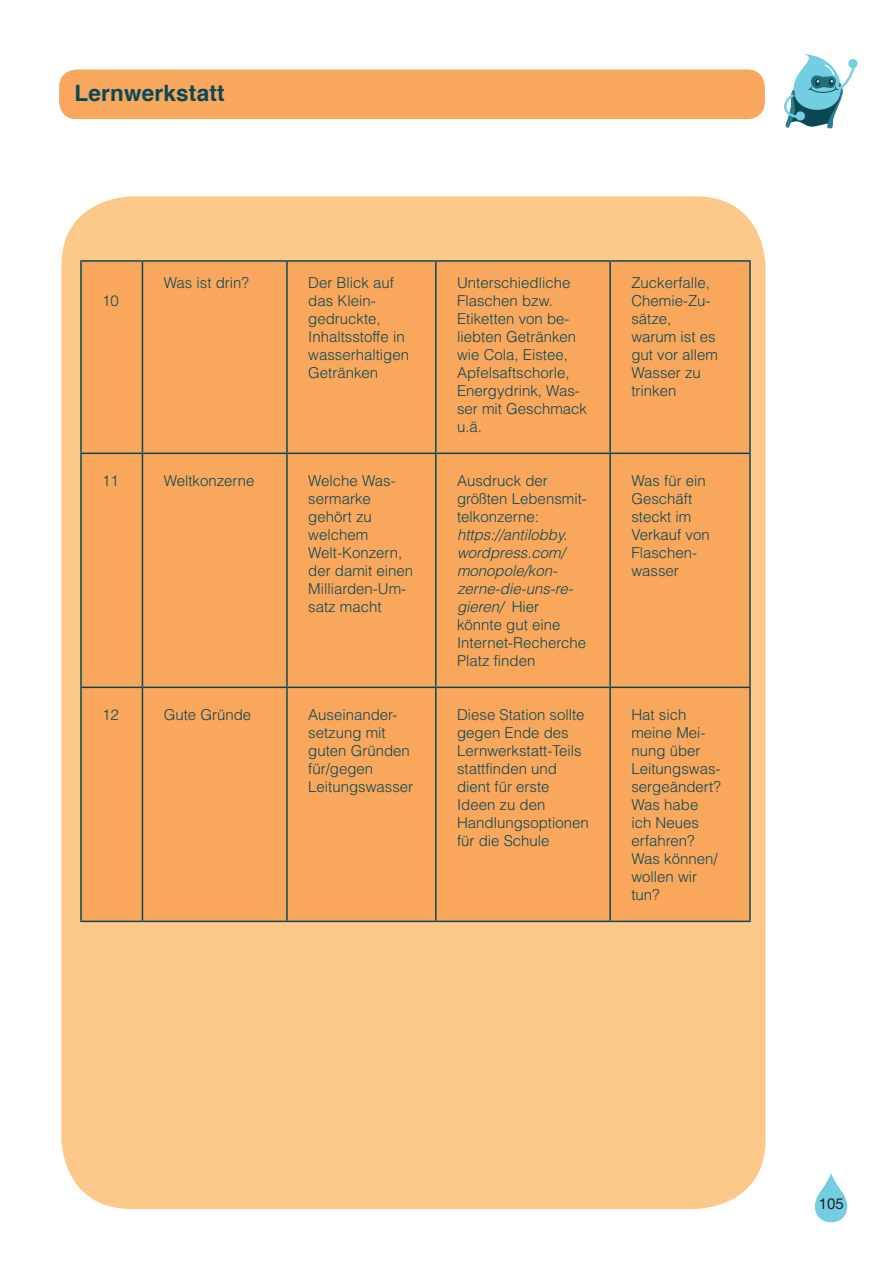
<style>
.page{position:relative;width:893px;height:1263px;background:#fff}
.page>*{position:absolute;margin:0;border:0;box-sizing:border-box;transform-origin:0 0}
.t1{font:700 22.5px "Helvetica";letter-spacing:.01em;color:#0b4855}
.t2{font:300 15px/18px "Helvetica LT Std";color:#0b4855}
.t3{font:italic 300 15px/18px "Helvetica LT Std";color:#0b4855}
.t4{font:15px "Helvetica Neue LT Std";color:#231f20}
.s1{font-style:normal}
</style>
<div class="page">
<svg style="left:815px;top:1173px;width:32px;height:49px"></svg>
<div style="left:59px;top:70px;width:706px;height:49px;background:#f9a75d;border-radius:17px"></div>
<svg style="left:784px;top:54px;width:71px;height:75px"></svg>
<div style="left:848px;top:59px;width:9px;height:9px;background:#72cee0;border-radius:50%"></div>
<div style="left:61px;top:196px;width:705px;height:1013px;background:#fdc98a;border-radius:70px"></div>
<div style="left:82px;top:262px;width:667px;height:659px;background:#f9a75d"></div>
<hr style="left:80px;top:260px;width:62px;height:2px;background:#0b4855">
<hr style="left:80px;top:262px;width:2px;height:191px;background:#0b4855">
<hr style="left:142px;top:260px;width:145px;height:2px;background:#0b4855">
<hr style="left:142px;top:262px;width:1px;height:191px;background:#0b4855">
<hr style="left:287px;top:260px;width:149px;height:2px;background:#0b4855">
<hr style="left:286px;top:262px;width:2px;height:191px;background:#0b4855">
<hr style="left:436px;top:260px;width:174px;height:2px;background:#0b4855">
<hr style="left:435px;top:262px;width:2px;height:191px;background:#0b4855">
<hr style="left:610px;top:260px;width:141px;height:2px;background:#0b4855">
<hr style="left:609px;top:262px;width:2px;height:191px;background:#0b4855">
<hr style="left:749px;top:262px;width:2px;height:191px;background:#0b4855">
<hr style="left:80px;top:453px;width:62px;height:1px;background:#0b4855">
<hr style="left:80px;top:454px;width:2px;height:233px;background:#0b4855">
<hr style="left:142px;top:453px;width:145px;height:1px;background:#0b4855">
<hr style="left:142px;top:454px;width:1px;height:233px;background:#0b4855">
<hr style="left:287px;top:453px;width:149px;height:1px;background:#0b4855">
<hr style="left:286px;top:454px;width:2px;height:233px;background:#0b4855">
<hr style="left:436px;top:453px;width:174px;height:1px;background:#0b4855">
<hr style="left:435px;top:454px;width:2px;height:233px;background:#0b4855">
<hr style="left:610px;top:453px;width:141px;height:1px;background:#0b4855">
<hr style="left:609px;top:454px;width:2px;height:233px;background:#0b4855">
<hr style="left:749px;top:454px;width:2px;height:233px;background:#0b4855">
<hr style="left:80px;top:687px;width:62px;height:1px;background:#0b4855">
<hr style="left:80px;top:688px;width:2px;height:233px;background:#0b4855">
<hr style="left:142px;top:687px;width:145px;height:1px;background:#0b4855">
<hr style="left:142px;top:688px;width:1px;height:233px;background:#0b4855">
<hr style="left:287px;top:687px;width:149px;height:1px;background:#0b4855">
<hr style="left:286px;top:688px;width:2px;height:233px;background:#0b4855">
<hr style="left:436px;top:687px;width:174px;height:1px;background:#0b4855">
<hr style="left:435px;top:688px;width:2px;height:233px;background:#0b4855">
<hr style="left:610px;top:687px;width:141px;height:1px;background:#0b4855">
<hr style="left:609px;top:688px;width:2px;height:233px;background:#0b4855">
<hr style="left:749px;top:688px;width:2px;height:233px;background:#0b4855">
<hr style="left:80px;top:921px;width:62px;height:1px;background:#0b4855">
<hr style="left:142px;top:921px;width:145px;height:1px;background:#0b4855">
<hr style="left:287px;top:921px;width:149px;height:1px;background:#0b4855">
<hr style="left:436px;top:921px;width:174px;height:1px;background:#0b4855">
<hr style="left:610px;top:921px;width:141px;height:1px;background:#0b4855">
<h1 class="t1" style="left:74px;top:83px;width:152px">Lernwerkstatt</h1>
<p class="t2" style="left:102px;top:292px;width:18px">10</p>
<p class="t2" style="left:164px;top:274px;width:87px">Was ist drin?</p>
<p class="t2" style="left:308px;top:274px;width:102px">Der Blick auf das Klein&shy;gedruckte,<br>Inhaltsstoffe in wasserhaltigen<br>Getränken</p>
<p class="t2" style="left:457px;top:274px;width:132px">Unterschiedliche<br>Flaschen bzw.<br>Etiketten von be&shy;liebten Getränken wie Cola, Eistee,<br>Apfelsaftschorle,<br>Energydrink, Was&shy;ser mit Geschmack u.ä.</p>
<p class="t2" style="left:631px;top:274px;width:88px">Zuckerfalle,<br>Chemie-Zu&shy;sätze, warum ist es gut vor allem<br>Wasser zu trinken</p>
<p class="t2" style="left:102px;top:472px;width:18px">11</p>
<p class="t2" style="left:164px;top:472px;width:92px">Weltkonzerne</p>
<p class="t2" style="left:308px;top:472px;width:107px">Welche Was&shy;sermarke gehört zu welchem<br>Welt-Konzern, der damit einen<br>Milliarden-Um&shy;satz macht</p>
<p class="t2" style="left:457px;top:472px;width:131px">Ausdruck der größten Lebensmit&shy;telkonzerne:</p>
<p class="t3" style="left:457px;top:526px;width:131px">https://antilobby. wordpress.com/ monopole/kon&shy;zerne-die-uns-re&shy;gieren/ <span class="s1">Hier könnte gut eine<br>Internet-Recherche<br>Platz finden</span></p>
<p class="t2" style="left:631px;top:472px;width:80px">Was für ein<br>Geschäft steckt im<br>Verkauf von<br>Flaschen&shy;wasser</p>
<p class="t2" style="left:102px;top:706px;width:18px">12</p>
<p class="t2" style="left:164px;top:706px;width:89px">Gute Gründe</p>
<p class="t2" style="left:308px;top:706px;width:107px">Auseinander&shy;setzung mit guten Gründen für/gegen<br>Leitungswasser</p>
<p class="t2" style="left:457px;top:706px;width:133px">Diese Station sollte gegen Ende des<br>Lernwerkstatt-Teils stattfinden und dient für erste<br>Ideen zu den<br>Handlungsoptionen für die Schule</p>
<p class="t2" style="left:631px;top:706px;width:91px">Hat sich meine Mei&shy;nung über<br>Leitungswas&shy;sergeändert?<br>Was habe ich Neues erfahren?<br>Was können/ wollen wir tun?</p>
<p class="t4" style="left:819px;top:1195px;width:27px">105</p>
</div>
